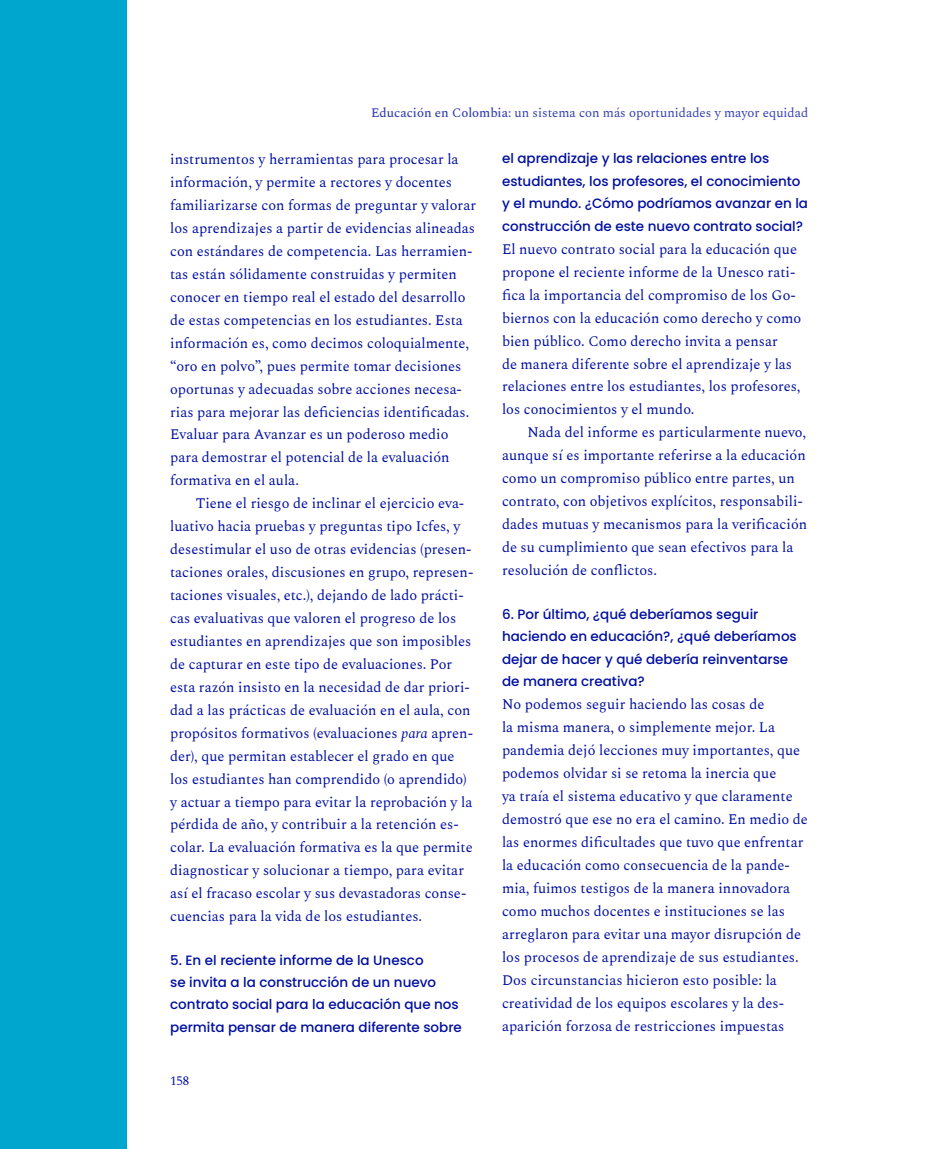
<style>
.page{position:relative;width:936px;height:1149px;background:#fff}
.page>*{position:absolute;margin:0;border:0;box-sizing:border-box;transform-origin:0 0}
.t1{font:14.4px/23px "Spectral";color:#000f9f}
.t2{font:500 13.5px/22.5px "Poppins";color:#000f9f}
.t3{font:12.9px "Spectral";color:#333fb2}
.t4{font:12.75px "Spectral";color:#000f9f}
.s1{font-weight:500}
.s2{font-style:italic}
</style>
<div class="page">
<div style="left:0;top:0;width:127px;height:1148px;background:#00a6ce"></div>
<p class="t3" style="left:371px;top:103px;width:439px"><span class="s1">Educación en Colombia:</span> un sistema con más oportunidades y mayor equidad</p>
<p class="t1" style="left:170px;top:148px;width:307px">instrumentos y herramientas para procesar la información, y permite a rectores y docentes familiarizarse con formas de preguntar y valorar los aprendizajes a partir de evidencias alineadas con estándares de competencia. Las herramien&shy;tas están sólidamente construidas y permiten conocer en tiempo real el estado del desarrollo de estas competencias en los estudiantes. Esta información es, como decimos coloquialmente, “oro en polvo”, pues permite tomar decisiones oportunas y adecuadas sobre acciones necesa&shy;rias para mejorar las deficiencias identificadas.<br>Evaluar para Avanzar es un poderoso medio para demostrar el potencial de la evaluación formativa en el aula.</p>
<p class="t1" style="left:170px;top:492px;width:305px;text-indent:26px">Tiene el riesgo de inclinar el ejercicio eva&shy;luativo hacia pruebas y preguntas tipo Icfes, y desestimular el uso de otras evidencias (presen&shy;taciones orales, discusiones en grupo, represen&shy;taciones visuales, etc.), dejando de lado prácti&shy;cas evaluativas que valoren el progreso de los estudiantes en aprendizajes que son imposibles de capturar en este tipo de evaluaciones. Por esta razón insisto en la necesidad de dar priori&shy;dad a las prácticas de evaluación en el aula, con propósitos formativos (evaluaciones <span class="s2">para</span> apren&shy;der), que permitan establecer el grado en que los estudiantes han comprendido (o aprendido) y actuar a tiempo para evitar la reprobación y la pérdida de año, y contribuir a la retención es&shy;colar. La evaluación formativa es la que permite diagnosticar y solucionar a tiempo, para evitar así el fracaso escolar y sus devastadoras conse&shy;cuencias para la vida de los estudiantes.</p>
<p class="t2" style="left:170px;top:948px;width:293px">5. En el reciente informe de la Unesco<br>se invita a la construcción de un nuevo contrato social para la educación que nos permita pensar de manera diferente sobre</p>
<p class="t2" style="left:502px;top:147px;width:307px">el aprendizaje y las relaciones entre los estudiantes, los profesores, el conocimiento y el mundo. ¿Cómo podríamos avanzar en la construcción de este nuevo contrato social?</p>
<p class="t1" style="left:502px;top:238px;width:301px">El nuevo contrato social para la educación que propone el reciente informe de la Unesco rati&shy;fica la importancia del compromiso de los Go&shy;biernos con la educación como derecho y como bien público. Como derecho invita a pensar<br>de manera diferente sobre el aprendizaje y las relaciones entre los estudiantes, los profesores, los conocimientos y el mundo.</p>
<p class="t1" style="left:502px;top:421px;width:306px;text-indent:26px">Nada del informe es particularmente nuevo, aunque sí es importante referirse a la educación como un compromiso público entre partes, un contrato, con objetivos explícitos, responsabili&shy;dades mutuas y mecanismos para la verificación de su cumplimiento que sean efectivos para la resolución de conflictos.</p>
<p class="t2" style="left:502px;top:602px;width:296px">6. Por último, ¿qué deberíamos seguir haciendo en educación?, ¿qué deberíamos dejar de hacer y qué debería reinventarse de manera creativa?</p>
<p class="t1" style="left:502px;top:693px;width:307px">No podemos seguir haciendo las cosas de<br>la misma manera, o simplemente mejor. La pandemia dejó lecciones muy importantes, que podemos olvidar si se retoma la inercia que<br>ya traía el sistema educativo y que claramente demostró que ese no era el camino. En medio de las enormes dificultades que tuvo que enfrentar la educación como consecuencia de la pande&shy;mia, fuimos testigos de la manera innovadora como muchos docentes e instituciones se las arreglaron para evitar una mayor disrupción de los procesos de aprendizaje de sus estudiantes.<br>Dos circunstancias hicieron esto posible: la creatividad de los equipos escolares y la des&shy;aparición forzosa de restricciones impuestas</p>
<p class="t4" style="left:170px;top:1070px;width:21px">158</p>
</div>
